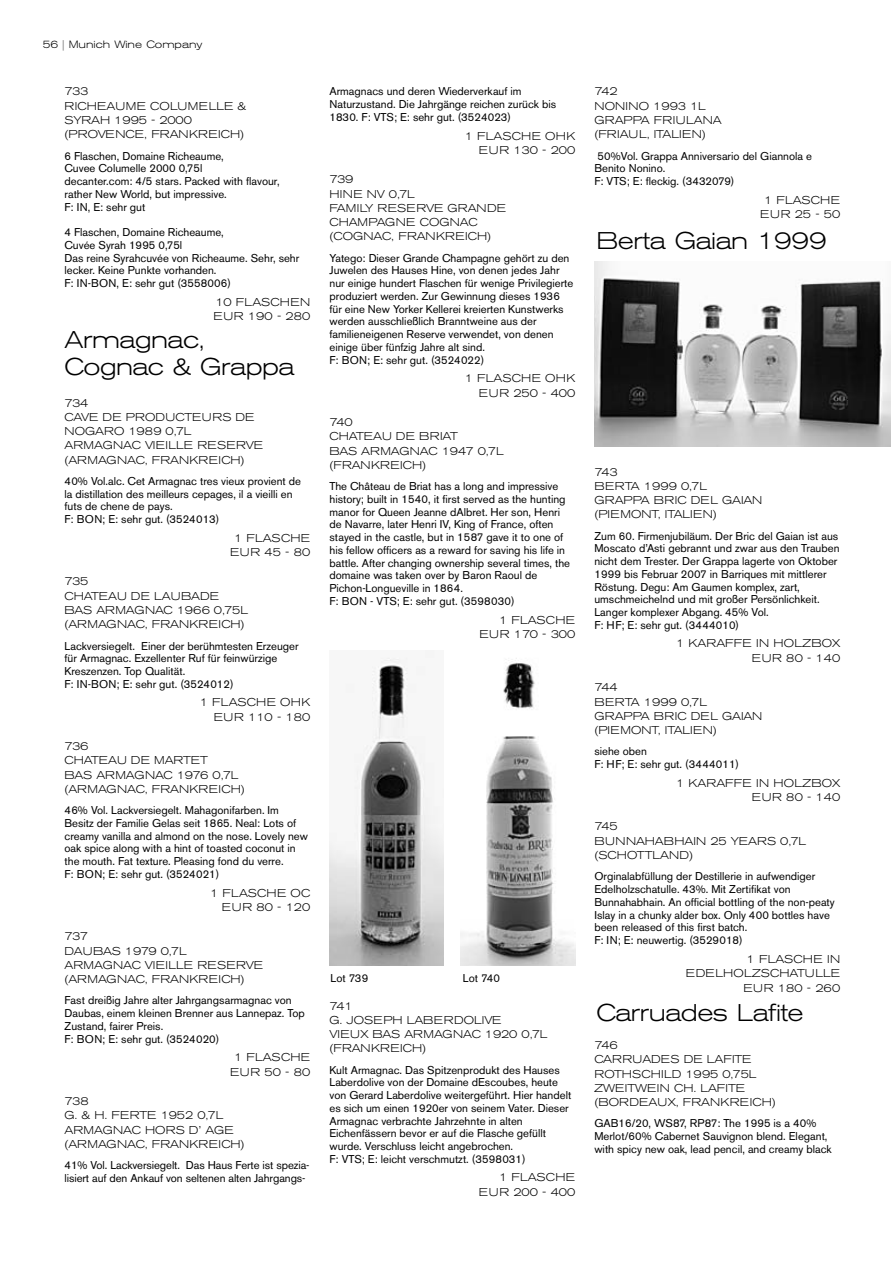
<style>
.page{position:relative;width:891px;height:1267px;background:#fff}
.page>*{position:absolute;margin:0;border:0;box-sizing:border-box;transform-origin:0 0}
.t1{font:300 expanded 24px/27px "Akzidenz Grotesk BE";letter-spacing:-.02em;color:#000}
.t2{font:11.25px/12.8px "Akzidenz Grotesk BE";color:#000}
.t3{font:300 expanded 11.25px/14.2px "Akzidenz Grotesk BE";letter-spacing:.015em;color:#000}
.t4{font:300 expanded 11.25px/14.2px "Akzidenz Grotesk BE";letter-spacing:-.005em;color:#000}
.t5{font:300 expanded 10.5px "Akzidenz Grotesk BE";color:#000}
.s1{color:#666}
</style>
<div class="page">
<svg style="left:329px;top:261px;width:561px;height:705px"></svg>
<p class="t5" style="left:43px;top:41px;width:161px">56 <span class="s1">|</span> Munich Wine Company</p>
<p class="t3" style="left:64px;top:85px;width:183px">733<br>RICHEAUME COLUMELLE &amp;<br>SYRAH 1995 - 2000 (PROVENCE, FRANKREICH)</p>
<p class="t2" style="left:64px;top:150px;width:216px">6 Flaschen, Domaine Richeaume,<br>Cuvee Columelle 2000 0,75l<br>decanter.com: 4/5 stars. Packed with flavour, rather New World, but impressive.<br>F: IN, E: sehr gut</p>
<p class="t2" style="left:64px;top:227px;width:236px">4 Flaschen, Domaine Richeaume,<br>Cuvée Syrah 1995 0,75l<br>Das reine Syrahcuvée von Richeaume. Sehr, sehr lecker. Keine Punkte vorhanden.<br>F: IN-BON, E: sehr gut (3558006)</p>
<p class="t3" style="left:213px;top:295px;width:98px;line-height:14.7px">10 FLASCHEN<br>EUR 190 - 280</p>
<h1 class="t1" style="left:64px;top:328px;width:231px">Armagnac,<br>Cognac &amp; Grappa</h1>
<p class="t3" style="left:64px;top:396px;width:200px">734<br>CAVE DE PRODUCTEURS DE<br>NOGARO 1989 0,7L<br>ARMAGNAC VIEILLE RESERVE (ARMAGNAC, FRANKREICH)</p>
<p class="t2" style="left:64px;top:475px;width:238px">40% Vol.alc. Cet Armagnac tres vieux provient de la distillation des meilleurs cepages, il a vieilli en futs de chene de pays.<br>F: BON; E: sehr gut. (3524013)</p>
<p class="t3" style="left:230px;top:531px;width:82px;line-height:14.7px;text-align:center">1 FLASCHE<br>EUR 45 - 80</p>
<p class="t4" style="left:64px;top:575px;width:185px">735<br>CHATEAU DE LAUBADE<br>BAS ARMAGNAC 1966 0,75L (ARMAGNAC, FRANKREICH)</p>
<p class="t2" style="left:64px;top:640px;width:235px">Lackversiegelt. Einer der berühmtesten Erzeuger für Armagnac. Exzellenter Ruf für feinwürzige Kreszenzen. Top Qualität.<br>F: IN-BON; E: sehr gut. (3524012)</p>
<p class="t3" style="left:200px;top:696px;width:112px;line-height:14.7px;text-align:right">1 FLASCHE OHK<br>EUR 110 - 180</p>
<p class="t4" style="left:64px;top:740px;width:181px">736<br>CHATEAU DE MARTET<br>BAS ARMAGNAC 1976 0,7L (ARMAGNAC, FRANKREICH)</p>
<p class="t2" style="left:64px;top:805px;width:245px">46% Vol. Lackversiegelt. Mahagonifarben. Im Besitz der Familie Gelas seit 1865. Neal: Lots of creamy vanilla and almond on the nose. Lovely new oak spice along with a hint of toasted coconut in the mouth. Fat texture. Pleasing fond du verre.<br>F: BON; E: sehr gut. (3524021)</p>
<p class="t3" style="left:210px;top:886px;width:102px;line-height:14.7px;text-align:right">1 FLASCHE OC<br>EUR 80 - 120</p>
<p class="t4" style="left:65px;top:930px;width:200px">737<br>DAUBAS 1979 0,7L<br>ARMAGNAC VIEILLE RESERVE (ARMAGNAC, FRANKREICH)</p>
<p class="t2" style="left:65px;top:995px;width:242px">Fast dreißig Jahre alter Jahrgangsarmagnac von Daubas, einem kleinen Brenner aus Lannepaz. Top Zustand, fairer Preis.<br>F: BON; E: sehr gut. (3524020)</p>
<p class="t3" style="left:230px;top:1050px;width:82px;line-height:14.7px;text-align:center">1 FLASCHE<br>EUR 50 - 80</p>
<p class="t4" style="left:65px;top:1095px;width:181px">738<br>G. &amp; H. FERTE 1952 0,7L<br>ARMAGNAC HORS D’ AGE (ARMAGNAC, FRANKREICH)</p>
<p class="t2" style="left:65px;top:1160px;width:246px">41% Vol. Lackversiegelt. Das Haus Ferte ist spezia&shy;lisiert auf den Ankauf von seltenen alten Jahrgangs-</p>
<p class="t2" style="left:329px;top:86px;width:228px">Armagnacs und deren Wiederverkauf im<br>Naturzustand. Die Jahrgänge reichen zurück bis<br>1830. F: VTS; E: sehr gut. (3524023)</p>
<p class="t3" style="left:464px;top:129px;width:112px;line-height:14.7px;text-align:right">1 FLASCHE OHK<br>EUR 130 - 200</p>
<p class="t3" style="left:329px;top:173px;width:178px">739<br>HINE NV 0,7L<br>FAMILY RESERVE GRANDE<br>CHAMPAGNE COGNAC (COGNAC, FRANKREICH)</p>
<p class="t2" style="left:329px;top:252px;width:245px">Yatego: Dieser Grande Champagne gehört zu den Juwelen des Hauses Hine, von denen jedes Jahr nur einige hundert Flaschen für wenige Privilegierte produziert werden. Zur Gewinnung dieses 1936 für eine New Yorker Kellerei kreierten Kunstwerks werden ausschließlich Branntweine aus der familieneigenen Reserve verwendet, von denen einige über fünfzig Jahre alt sind.<br>F: BON; E: sehr gut. (3524022)</p>
<p class="t3" style="left:464px;top:372px;width:112px;line-height:14.7px;text-align:right">1 FLASCHE OHK<br>EUR 250 - 400</p>
<p class="t4" style="left:329px;top:416px;width:176px">740<br>CHATEAU DE BRIAT<br>BAS ARMAGNAC 1947 0,7L (FRANKREICH)</p>
<p class="t2" style="left:329px;top:481px;width:242px">The Château de Briat has a long and impressive history; built in 1540, it first served as the hunting manor for Queen Jeanne dAlbret. Her son, Henri de Navarre, later Henri IV, King of France, often stayed in the castle, but in 1587 gave it to one of his fellow officers as a reward for saving his life in battle. After changing ownership several times, the domaine was taken over by Baron Raoul de Pichon-Longueville in 1864.<br>F: BON - VTS; E: sehr gut. (3598030)</p>
<p class="t3" style="left:479px;top:613px;width:97px;line-height:14.7px;text-align:right">1 FLASCHE<br>EUR 170 - 300</p>
<p class="t2" style="left:330px;top:973px;width:39px">Lot 739</p>
<p class="t2" style="left:463px;top:973px;width:39px">Lot 740</p>
<p class="t3" style="left:329px;top:999px;width:219px">741<br>G. JOSEPH LABERDOLIVE<br>VIEUX BAS ARMAGNAC 1920 0,7L (FRANKREICH)</p>
<p class="t2" style="left:329px;top:1064px;width:243px">Kult Armagnac. Das Spitzenprodukt des Hauses Laberdolive von der Domaine dEscoubes, heute von Gerard Laberdolive weitergeführt. Hier handelt es sich um einen 1920er von seinem Vater. Dieser Armagnac verbrachte Jahrzehnte in alten Eichenfässern bevor er auf die Flasche gefüllt wurde. Verschluss leicht angebrochen.<br>F: VTS; E: leicht verschmutzt. (3598031)</p>
<p class="t3" style="left:479px;top:1171px;width:98px;line-height:14.7px;text-align:right">1 FLASCHE<br>EUR 200 - 400</p>
<p class="t3" style="left:594px;top:85px;width:129px">742<br>NONINO 1993 1L<br>GRAPPA FRIULANA (FRIAUL, ITALIEN)</p>
<p class="t2" style="left:594px;top:150px;width:219px">50%Vol. Grappa Anniversario del Giannola e<br>Benito Nonino.<br>F: VTS; E: fleckig. (3432079)</p>
<p class="t3" style="left:760px;top:193px;width:81px;line-height:14.7px;text-align:center">1 FLASCHE<br>EUR 25 - 50</p>
<h1 class="t1" style="left:596px;top:229px;width:231px">Berta Gaian 1999</h1>
<p class="t3" style="left:594px;top:465px;width:169px">743<br>BERTA 1999 0,7L<br>GRAPPA BRIC DEL GAIAN (PIEMONT, ITALIEN)</p>
<p class="t2" style="left:594px;top:530px;width:246px">Zum 60. Firmenjubiläum. Der Bric del Gaian ist aus Moscato d’Asti gebrannt und zwar aus den Trauben nicht dem Trester. Der Grappa lagerte von Oktober 1999 bis Februar 2007 in Barriques mit mittlerer Röstung. Degu: Am Gaumen komplex, zart, umschmeichelnd und mit großer Persönlichkeit.<br>Langer komplexer Abgang. 45% Vol.<br>F: HF; E: sehr gut. (3444010)</p>
<p class="t3" style="left:676px;top:637px;width:166px;line-height:14.7px;text-align:right">1 KARAFFE IN HOLZBOX<br>EUR 80 - 140</p>
<p class="t3" style="left:594px;top:681px;width:169px">744<br>BERTA 1999 0,7L<br>GRAPPA BRIC DEL GAIAN (PIEMONT, ITALIEN)</p>
<p class="t2" style="left:594px;top:746px;width:146px">siehe oben<br>F: HF; E: sehr gut. (3444011)</p>
<p class="t3" style="left:676px;top:776px;width:166px;line-height:14.7px;text-align:right">1 KARAFFE IN HOLZBOX<br>EUR 80 - 140</p>
<p class="t4" style="left:594px;top:820px;width:213px">745<br>BUNNAHABHAIN 25 YEARS 0,7L (SCHOTTLAND)</p>
<p class="t2" style="left:594px;top:871px;width:242px">Orginalabfüllung der Destillerie in aufwendiger Edelholzschatulle. 43%. Mit Zertifikat von Bunnahabhain. An official bottling of the non-peaty Islay in a chunky alder box. Only 400 bottles have been released of this first batch.<br>F: IN; E: neuwertig. (3529018)</p>
<p class="t3" style="left:685px;top:952px;width:156px;text-align:right">1 FLASCHE IN<br>EDELHOLZSCHATULLE<br>EUR 180 - 260</p>
<h1 class="t1" style="left:596px;top:1001px;width:209px">Carruades Lafite</h1>
<p class="t3" style="left:594px;top:1039px;width:183px">746<br>CARRUADES DE LAFITE<br>ROTHSCHILD 1995 0,75L<br>ZWEITWEIN CH. LAFITE (BORDEAUX, FRANKREICH)</p>
<p class="t2" style="left:594px;top:1118px;width:238px">GAB16/20, WS87, RP87: The 1995 is a 40%<br>Merlot/60% Cabernet Sauvignon blend. Elegant, with spicy new oak, lead pencil, and creamy black</p>
</div>
